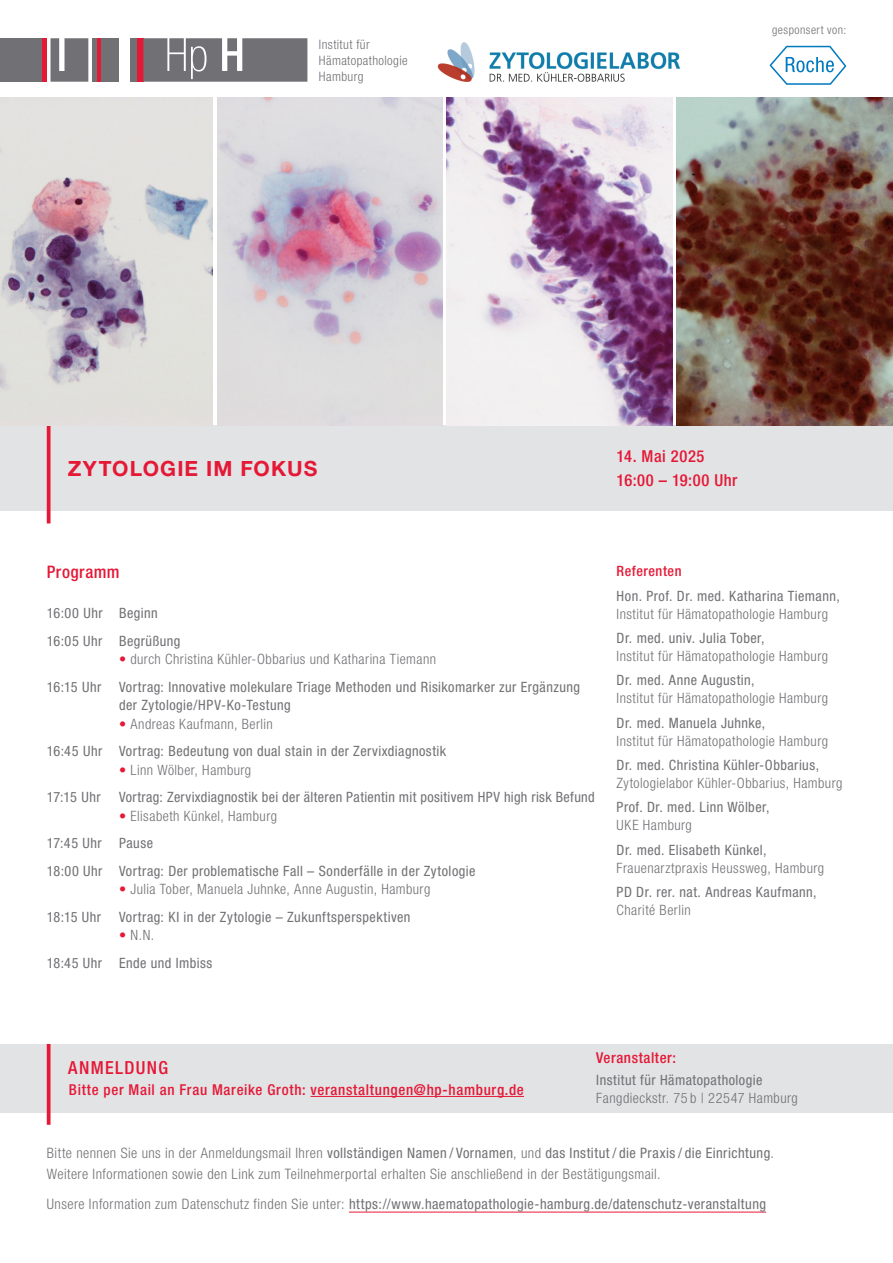
<style>
.page{position:relative;width:893px;height:1263px;background:#fff}
.page>*{position:absolute;margin:0;border:0;box-sizing:border-box;transform-origin:0 0}
.t1{font:700 21px "Helvetica Neue LT Std";letter-spacing:.05em;color:#e51836}
.t2{font:500 condensed 18px "Helvetica Neue LT Std";letter-spacing:.075em;color:#e51836}
.t3{font:500 condensed 17.25px "Helvetica Neue LT Std";letter-spacing:.03em;color:#e51836}
.t4{font:500 condensed 16.5px "Helvetica Neue LT Std";letter-spacing:.035em;color:#e51836}
.t5{font:500 condensed 15px "Helvetica Neue LT Std";letter-spacing:.045em;color:#e51836}
.t6{font:300 condensed 14.4px/21px "Helvetica Neue LT Std";letter-spacing:.03em;color:#717074}
.t7{font:condensed 14.4px "Helvetica Neue LT Std";letter-spacing:.03em;color:#717074}
.t8{font:300 condensed 14.25px/18px "Helvetica Neue LT Std";letter-spacing:.03em;color:#717074}
.t9{font:condensed 14.25px/18px "Helvetica Neue LT Std";letter-spacing:.03em;color:#717074}
.t10{font:500 condensed 14.25px "Helvetica Neue LT Std";letter-spacing:.04em;color:#e51836}
.t11{font:300 condensed 13.05px "Helvetica Neue LT Std";letter-spacing:.03em;color:#717074}
.t12{font:300 condensed 12px "Helvetica Neue LT Std";letter-spacing:.04em;color:#717074}
.s1{color:#e51836}
.s2{font-weight:400}
.s3{font-weight:300}
</style>
<div class="page">
<div style="left:136px;top:38px;width:8px;height:44px;background:#e51836"></div>
<svg style="left:143px;top:38px;width:164px;height:44px;background:#807f82"></svg>
<div style="left:130px;top:38px;width:7px;height:44px;background:#717074"></div>
<div style="left:96px;top:38px;width:6px;height:44px;background:#e51836"></div>
<div style="left:41px;top:38px;width:5px;height:44px;background:#e51836"></div>
<div style="left:0;top:38px;width:42px;height:44px;background:#717074"></div>
<hr style="left:93px;top:38px;width:4px;height:44px;background:#717074">
<div style="left:101px;top:38px;width:18px;height:44px;background:#717074"></div>
<svg style="left:51px;top:38px;width:37px;height:44px;background:#828184"></svg>
<div style="left:0;top:426px;width:893px;height:85px;background:#e2e3e5"></div>
<svg style="left:47px;top:426px;width:4px;height:97px"></svg>
<div style="left:0;top:1044px;width:893px;height:68px;background:#e2e3e5"></div>
<hr style="left:310px;top:1096px;width:214px;height:1px;background:#e51836">
<svg style="left:47px;top:1044px;width:4px;height:81px"></svg>
<hr style="left:349px;top:1212px;width:417px;height:1px;background:#e51836">
<img style="left:0;top:98px;width:213px;height:327px">
<img style="left:677px;top:98px;width:216px;height:327px">
<img style="left:447px;top:98px;width:225px;height:327px">
<img style="left:217px;top:98px;width:226px;height:327px">
<svg style="left:770px;top:46px;width:76px;height:39px"></svg>
<img style="left:437px;top:42px;width:244px;height:40px">
<p class="t11" style="left:319px;top:37px;width:52px">Institut für</p>
<p class="t11" style="left:319px;top:53px;width:90px">Hämatopathologie</p>
<p class="t11" style="left:319px;top:69px;width:46px">Hamburg</p>
<p class="t12" style="left:772px;top:23px;width:76px">gesponsert von:</p>
<p class="t1" style="left:68px;top:455px;width:251px">ZYTOLOGIE IM FOKUS</p>
<p class="t4" style="left:617px;top:446px;width:89px">14. Mai 2025</p>
<p class="t4" style="left:617px;top:470px;width:122px">16:00 – 19:00 Uhr</p>
<p class="t3" style="left:47px;top:562px;width:74px">Programm</p>
<p class="t9" style="left:47px;top:604px;width:112px">16:00 Uhr Beginn</p>
<p class="t9" style="left:47px;top:631px;width:135px">16:05 Uhr Begrüßung</p>
<p class="t8" style="left:119px;top:650px;width:318px"><span class="s1">•</span> durch Christina Kühler-Obbarius und Katharina Tiemann</p>
<p class="t9" style="left:47px;top:677px;width:56px">16:15 Uhr</p>
<p class="t9" style="left:119px;top:677px;width:462px;line-height:18.8px">Vortrag: Innovative molekulare Triage Methoden und Risikomarker zur Ergänzung der Zytologie/HPV-Ko-Testung</p>
<p class="t8" style="left:119px;top:715px;width:155px"><span class="s1">•</span> Andreas Kaufmann, Berlin</p>
<p class="t9" style="left:47px;top:742px;width:401px">16:45 Uhr Vortrag: Bedeutung von dual stain in der Zervixdiagnostik</p>
<p class="t8" style="left:119px;top:761px;width:134px"><span class="s1">•</span> Linn Wölber, Hamburg</p>
<p class="t9" style="left:47px;top:788px;width:55px">17:15 Uhr</p>
<p class="t9" style="left:119px;top:788px;width:477px">Vortrag: Zervixdiagnostik bei der älteren Patientin mit positivem HPV high risk Befund</p>
<p class="t8" style="left:119px;top:807px;width:160px"><span class="s1">•</span> Elisabeth Künkel, Hamburg</p>
<p class="t9" style="left:47px;top:834px;width:108px">17:45 Uhr Pause</p>
<p class="t9" style="left:47px;top:861px;width:430px">18:00 Uhr Vortrag: Der problematische Fall – Sonderfälle in der Zytologie</p>
<p class="t8" style="left:119px;top:880px;width:313px"><span class="s1">•</span> Julia Tober, Manuela Juhnke, Anne Augustin, Hamburg</p>
<p class="t9" style="left:47px;top:907px;width:56px">18:15 Uhr</p>
<p class="t9" style="left:119px;top:907px;width:293px">Vortrag: KI in der Zytologie – Zukunftsperspektiven</p>
<p class="t8" style="left:119px;top:926px;width:37px"><span class="s1">•</span> N.N.</p>
<p class="t9" style="left:47px;top:953px;width:167px">18:45 Uhr Ende und Imbiss</p>
<p class="t10" style="left:617px;top:563px;width:66px">Referenten</p>
<p class="t8" style="left:617px;top:586px;width:225px"><span class="s2">Hon. Prof. Dr. med. Katharina Tiemann,<br></span>Institut für Hämatopathologie Hamburg</p>
<p class="t8" style="left:617px;top:629px;width:213px"><span class="s2">Dr. med. univ. Julia Tober,<br></span>Institut für Hämatopathologie Hamburg</p>
<p class="t8" style="left:617px;top:671px;width:213px"><span class="s2">Dr. med. Anne Augustin,<br></span>Institut für Hämatopathologie Hamburg</p>
<p class="t8" style="left:617px;top:713px;width:213px"><span class="s2">Dr. med. Manuela Juhnke,<br></span>Institut für Hämatopathologie Hamburg</p>
<p class="t8" style="left:617px;top:756px;width:227px"><span class="s2">Dr. med. Christina Kühler-Obbarius,<br></span>Zytologielabor Kühler-Obbarius, Hamburg</p>
<p class="t9" style="left:617px;top:798px;width:154px">Prof. Dr. med. Linn Wölber,<br><span class="s3">UKE Hamburg</span></p>
<p class="t8" style="left:617px;top:841px;width:209px"><span class="s2">Dr. med. Elisabeth Künkel,<br></span>Frauenarztpraxis Heussweg, Hamburg</p>
<p class="t9" style="left:617px;top:883px;width:202px">PD Dr. rer. nat. Andreas Kaufmann,<br><span class="s3">Charité Berlin</span></p>
<p class="t2" style="left:68px;top:1057px;width:101px">ANMELDUNG</p>
<p class="t5" style="left:69px;top:1081px;width:456px">Bitte per Mail an Frau Mareike Groth: veranstaltungen@hp-hamburg.de</p>
<p class="t5" style="left:596px;top:1049px;width:81px">Veranstalter:</p>
<p class="t8" style="left:596px;top:1071px;width:203px"><span class="s2">Institut für Hämatopathologie<br></span>Fangdieckstr. 75 b | 22547 Hamburg</p>
<p class="t6" style="left:47px;top:1143px;width:729px">Bitte nennen Sie uns in der Anmeldungsmail Ihren <span class="s2">vollständigen Namen / Vornamen</span>, und <span class="s2">das Institut / die Praxis / die Einrichtung</span>.<br>Weitere Informationen sowie den Link zum Teilnehmerportal erhalten Sie anschließend in der Bestätigungsmail.</p>
<p class="t7" style="left:47px;top:1195px;width:721px"><span class="s3">Unsere Information zum Datenschutz finden Sie unter:</span> https://www.haematopathologie-hamburg.de/datenschutz-veranstaltung</p>
</div>
